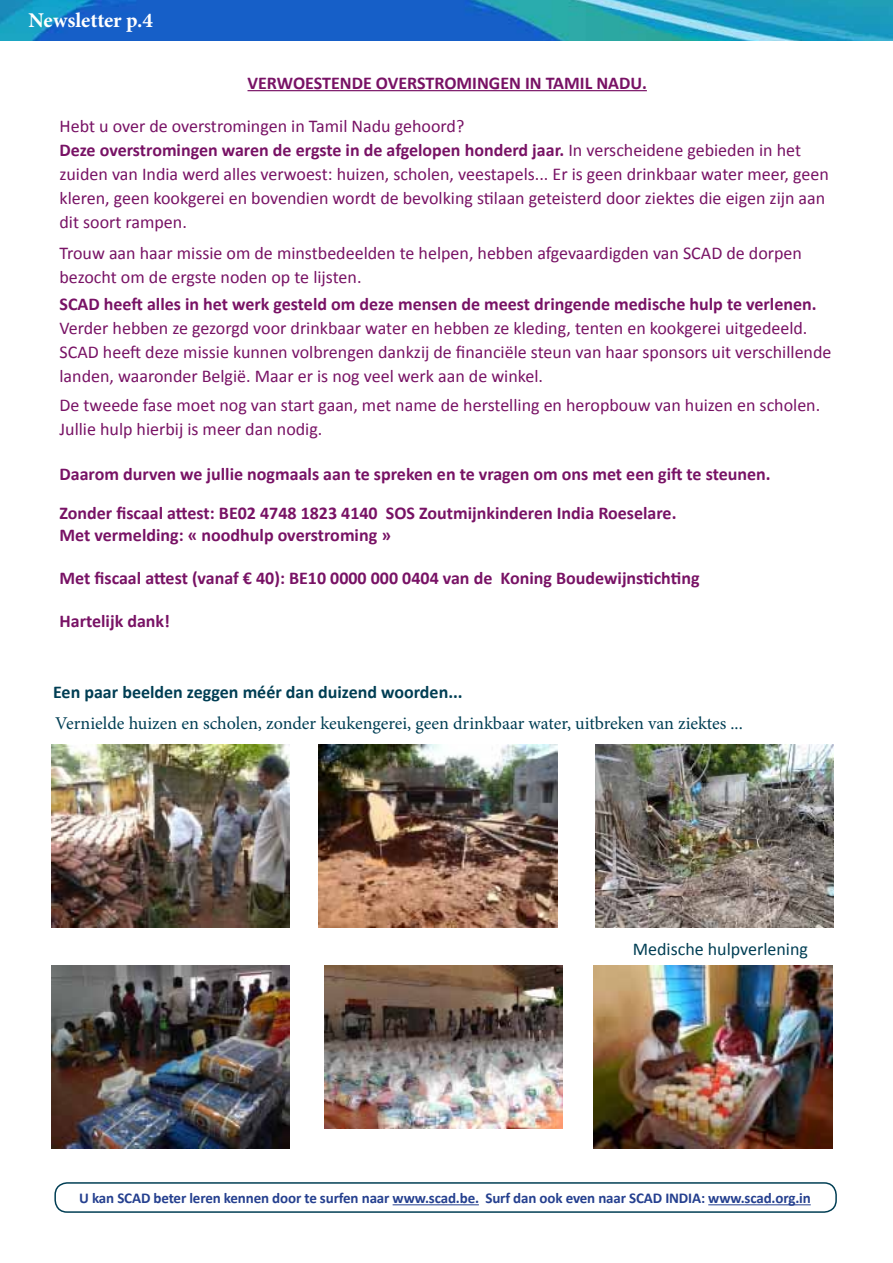
<style>
.page{position:relative;width:893px;height:1263px;background:#fff}
.page>*{position:absolute;margin:0;border:0;box-sizing:border-box;transform-origin:0 0}
.t1{font:700 21px "Minion Pro";letter-spacing:-.005em;color:#fff}
.t2{font:18px/24px "Calibri";color:#781265}
.t3{font:700 18px/21.6px "Calibri";color:#781265}
.t4{font:18px "Minion Pro";color:#003e54}
.t5{font:700 18px "Calibri";color:#003e54}
.t6{font:18px "Calibri";color:#003e54}
.t7{font:700 15px "Calibri";letter-spacing:-.01em;color:#25408f}
.s1{font-weight:700}
</style>
<div class="page">
<img style="left:51px;top:744px;width:238px;height:183px">
<img style="left:319px;top:744px;width:238px;height:183px">
<img style="left:595px;top:744px;width:238px;height:183px">
<img style="left:51px;top:965px;width:238px;height:183px">
<img style="left:325px;top:965px;width:238px;height:163px">
<img style="left:594px;top:965px;width:238px;height:183px">
<img style="left:0;top:0;width:893px;height:41px">
<hr style="left:247px;top:90px;width:400px;height:1px;background:#781265">
<hr style="left:393px;top:1204px;width:86px;height:1px;background:#25408f">
<hr style="left:708px;top:1204px;width:103px;height:1px;background:#25408f">
<div style="left:54px;top:1182px;width:783px;height:31px;border:2px solid #003e54;border-radius:12px"></div>
<p class="t1" style="left:28px;top:5px;width:126px">Newsletter p.4</p>
<p class="t3" style="left:247px;top:72px;width:401px">VERWOESTENDE OVERSTROMINGEN IN TAMIL NADU.</p>
<p class="t2" style="left:60px;top:114px;width:771px">Hebt u over de overstromingen in Tamil Nadu gehoord?<br><span class="s1">Deze overstromingen waren de ergste in de afgelopen honderd jaar.</span> In verscheidene gebieden in het zuiden van India werd alles verwoest: huizen, scholen, veestapels... Er is geen drinkbaar water meer, geen kleren, geen kookgerei en bovendien wordt de bevolking stilaan geteisterd door ziektes die eigen zijn aan dit soort rampen.</p>
<p class="t2" style="left:60px;top:241px;width:744px">Trouw aan haar missie om de minstbedeelden te helpen, hebben afgevaardigden van SCAD de dorpen bezocht om de ergste noden op te lijsten.</p>
<p class="t3" style="left:60px;top:294px;width:759px">SCAD heeft alles in het werk gesteld om deze mensen de meest dringende medische hulp te verlenen.</p>
<p class="t2" style="left:60px;top:316px;width:773px">Verder hebben ze gezorgd voor drinkbaar water en hebben ze kleding, tenten en kookgerei uitgedeeld.<br>SCAD heeft deze missie kunnen volbrengen dankzij de financiële steun van haar sponsors uit verschillende landen, waaronder België. Maar er is nog veel werk aan de winkel.</p>
<p class="t2" style="left:60px;top:393px;width:762px">De tweede fase moet nog van start gaan, met name de herstelling en heropbouw van huizen en scholen.<br>Jullie hulp hierbij is meer dan nodig.</p>
<p class="t3" style="left:60px;top:463px;width:713px">Daarom durven we jullie nogmaals aan te spreken en te vragen om ons met een gift te steunen.</p>
<p class="t3" style="left:60px;top:503px;width:618px">Zonder fiscaal attest: BE02 4748 1823 4140 SOS Zoutmijnkinderen India Roeselare.<br>Met vermelding: « noodhulp overstroming »</p>
<p class="t3" style="left:60px;top:567px;width:641px">Met fiscaal attest (vanaf € 40): BE10 0000 000 0404 van de Koning Boudewijnstichting</p>
<p class="t3" style="left:60px;top:611px;width:112px">Hartelijk dank!</p>
<p class="t5" style="left:53px;top:681px;width:411px">Een paar beelden zeggen méér dan duizend woorden...</p>
<p class="t4" style="left:55px;top:711px;width:689px">Vernielde huizen en scholen, zonder keukengerei, geen drinkbaar water, uitbreken van ziektes ...</p>
<p class="t6" style="left:633px;top:938px;width:177px">Medische hulpverlening</p>
<p class="t7" style="left:79px;top:1188px;width:733px">U kan SCAD beter leren kennen door te surfen naar www.scad.be. Surf dan ook even naar SCAD INDIA: www.scad.org.in</p>
</div>
